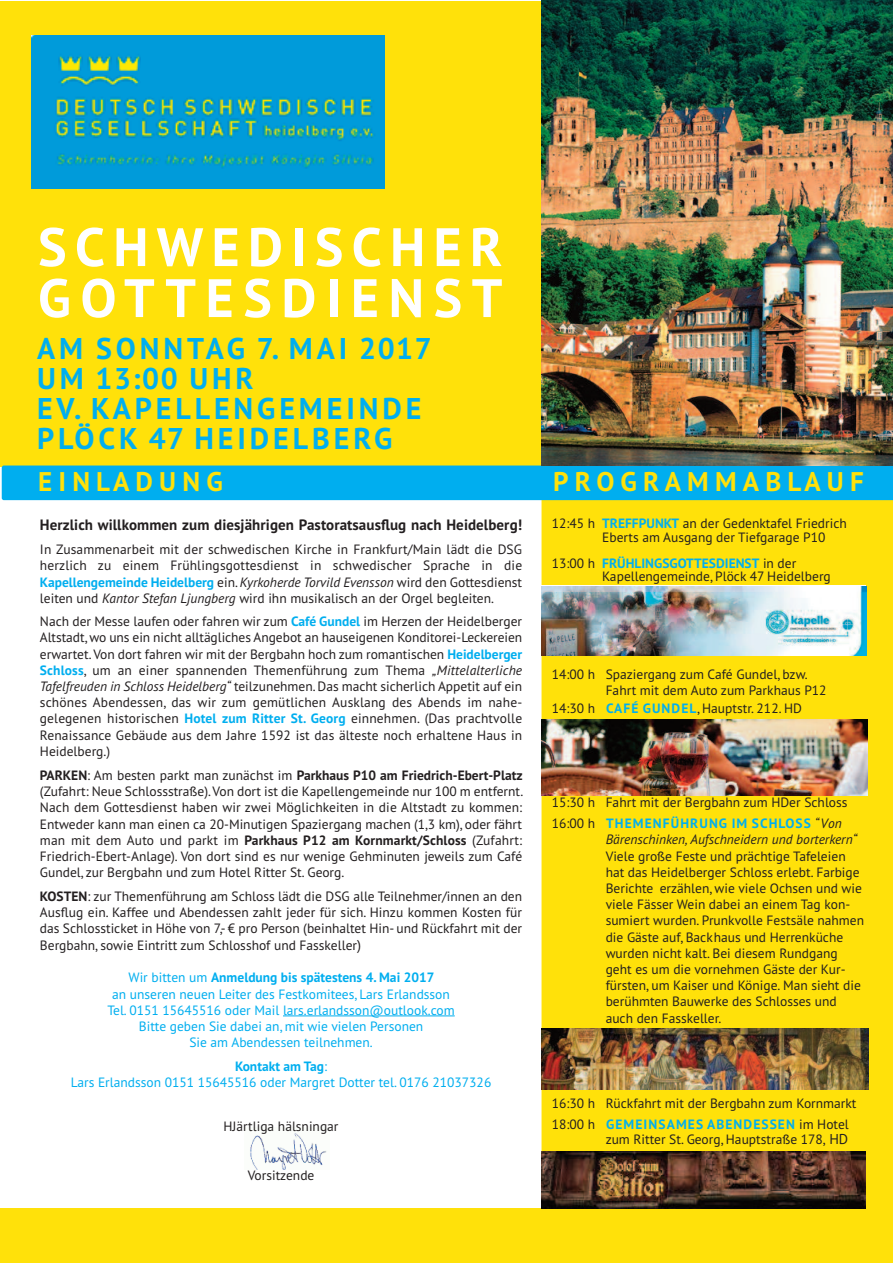
<style>
.page{position:relative;width:893px;height:1263px;background:#fff}
.page>*{position:absolute;margin:0;border:0;box-sizing:border-box;transform-origin:0 0}
.t1{font:700 54px/51px "PT Sans";letter-spacing:.155em;color:#fff}
.t2{font:700 30px/30px "PT Sans";letter-spacing:.13em;color:#00aeef}
.t3{font:700 27px "PT Sans";letter-spacing:.23em;color:#ffe10a}
.t4{font:700 15px "PT Sans";letter-spacing:.005em;color:#231f20}
.t5{font:13.5px/16.2px "PT Sans";color:#231f20}
.t6{font:13.5px/16.2px "PT Sans";color:#00aeef;text-align:center}
.t7{font:italic 13.5px "PT Sans";color:#231f20}
.s1{font-weight:700;color:#00aeef}
.s2{font-style:italic}
.s3{font-weight:700}
.s4{font-size:14.25px}
</style>
<div class="page">
<div style="left:1px;top:1px;width:892px;height:466px;background:#ffe10a"></div>
<div style="left:541px;top:500px;width:352px;height:763px;background:#ffe10a"></div>
<div style="left:2px;top:465px;width:891px;height:35px;background:#00aeef"></div>
<div style="left:0;top:1209px;width:541px;height:54px;background:#ffe10a"></div>
<img style="left:32px;top:36px;width:353px;height:153px">
<img style="left:250px;top:1133px;width:77px;height:37px">
<img style="left:541px;top:0;width:352px;height:465px">
<hr style="left:283px;top:1015px;width:172px;height:1px;background:#00aeef">
<img style="left:541px;top:720px;width:326px;height:75px">
<img style="left:541px;top:586px;width:325px;height:69px">
<img style="left:541px;top:1152px;width:324px;height:57px">
<img style="left:542px;top:1028px;width:326px;height:61px">
<h1 class="t1" style="left:38px;top:220px;width:466px">SCHWEDISCHER<br>GOTTESDIENST</h1>
<h2 class="t2" style="left:37px;top:333px;width:396px">AM SONNTAG 7. MAI 2017<br>UM 13:00 UHR<br>EV. KAPELLENGEMEINDE<br>PLÖCK 47 HEIDELBERG</h2>
<h3 class="t3" style="left:38px;top:464px;width:186px">EINLADUNG</h3>
<h3 class="t3" style="left:553px;top:464px;width:312px">PROGRAMMABLAUF</h3>
<p class="t5" style="left:602px;top:517px;width:246px;line-height:13.5px;text-indent:-50px">12:45 h <span class="s1">TREFFPUNKT</span> an der Gedenktafel Friedrich<br>Eberts am Ausgang der Tiefgarage P10</p>
<p class="t5" style="left:602px;top:556px;width:230px;line-height:13.5px;text-indent:-50px">13:00 h <span class="s1">FRÜHLINGSGOTTESDIENST</span> in der<br>Kapellengemeinde, Plöck 47 Heidelberg</p>
<p class="t4" style="left:40px;top:514px;width:484px">Herzlich willkommen zum diesjährigen Pastoratsausflug nach Heidelberg!</p>
<p class="t5" style="left:40px;top:541px;width:484px;text-align:justify">In Zusammenarbeit mit der schwedischen Kirche in Frankfurt/Main lädt die DSG herzlich zu einem Frühlingsgottesdienst in schwedischer Sprache in die <span class="s1">Kapellengemeinde Heidelberg</span> ein. <span class="s2">Kyrkoherde Torvild Evensson</span> wird den Gottesdienst leiten und <span class="s2">Kantor Stefan Ljungberg</span> wird ihn musikalisch an der Orgel begleiten.</p>
<p class="t5" style="left:40px;top:613px;width:484px;text-align:justify">Nach der Messe laufen oder fahren wir zum <span class="s1">Café Gundel</span> im Herzen der Heidelberger Altstadt,wo uns ein nicht alltägliches Angebot an hauseigenen Konditorei-Leckereien erwartet.Von dort fahren wir mit der Bergbahn hoch zum romantischen <span class="s1">Heidelberger Schloss</span>, um an einer spannenden Themenführung zum Thema <span class="s2">„Mittelalterliche Tafelfreuden in Schloss Heidelberg“</span> teilzunehmen.Das macht sicherlich Appetit auf ein schönes Abendessen, das wir zum gemütlichen Ausklang des Abends im nahe&shy;gelegenen historischen <span class="s1">Hotel zum Ritter St. Georg</span> einnehmen. (Das prachtvolle Renaissance Gebäude aus dem Jahre 1592 ist das älteste noch erhaltene Haus in Heidelberg.)</p>
<p class="t5" style="left:40px;top:767px;width:485px;text-align:justify"><span class="s3">PARKEN</span>: Am besten parkt man zunächst im <span class="s3">Parkhaus P10 am Friedrich-Ebert-Platz </span>(Zufahrt: Neue Schlossstraße).Von dort ist die Kapellengemeinde nur 100 m entfernt.<br>Nach dem Gottesdienst haben wir zwei Möglichkeiten in die Altstadt zu kommen:<br>Entweder kann man einen ca 20-Minutigen Spaziergang machen (1,3 km), oder fährt man mit dem Auto und parkt im <span class="s3">Parkhaus P12 am Kornmarkt/Schloss</span> (Zufahrt:<br>Friedrich-Ebert-Anlage). Von dort sind es nur wenige Gehminuten jeweils zum Café Gundel, zur Bergbahn und zum Hotel Ritter St. Georg.</p>
<p class="t5" style="left:40px;top:887px;width:484px;text-align:justify"><span class="s3">KOSTEN</span>: zur Themenführung am Schloss lädt die DSG alle Teilnehmer/innen an den Ausflug ein. Kaffee und Abendessen zahlt jeder für sich. Hinzu kommen Kosten für das Schlossticket in Höhe von 7,- € pro Person (beinhaltet Hin- und Rückfahrt mit der Bergbahn, sowie Eintritt zum Schlosshof und Fasskeller<span class="s4">)</span></p>
<p class="t6" style="left:107px;top:969px;width:349px">Wir bitten um <span class="s3">Anmeldung bis spätestens 4. Mai 2017<br></span>an unseren neuen Leiter des Festkomitees, Lars Erlandsson Tel. 0151 15645516 oder Mail lars.erlandsson@outlook.com Bitte geben Sie dabei an, mit wie vielen Personen<br>Sie am Abendessen teilnehmen.</p>
<p class="t6" style="left:71px;top:1057px;width:422px"><span class="s3">Kontakt am Tag</span>:<br>Lars Erlandsson 0151 15645516 oder Margret Dotter tel. 0176 21037326</p>
<p class="t5" style="left:224px;top:1118px;width:117px">HJärtliga hälsningar</p>
<p class="t5" style="left:248px;top:1167px;width:68px">Vorsitzende</p>
<p class="t5" style="left:606px;top:665px;width:222px;text-indent:-54px">14:00 h Spaziergang zum Café Gundel, bzw.<br>Fahrt mit dem Auto zum Parkhaus P12</p>
<p class="t5" style="left:552px;top:700px;width:252px">14:30 h <span class="s1">CAFÉ GUNDEL</span>, Hauptstr. 212. HD</p>
<p class="t5" style="left:552px;top:792px;width:297px;line-height:21px">15:30 h Fahrt mit der Bergbahn zum HDer Schloss<br>16:00 h <span class="s1">THEMENFÜHRUNG IM SCHLOSS</span> <span class="s2">“Von</span></p>
<p class="t7" style="left:606px;top:831px;width:253px">Bärenschinken, Aufschneidern und borterkern“</p>
<p class="t5" style="left:606px;top:847px;width:260px">Viele große Feste und prächtige Tafeleien hat das Heidelberger Schloss erlebt. Farbige Berichte erzählen, wie viele Ochsen und wie viele Fässer Wein dabei an einem Tag kon&shy;sumiert wurden. Prunkvolle Festsäle nahmen die Gäste auf, Backhaus und Herrenküche wurden nicht kalt. Bei diesem Rundgang geht es um die vornehmen Gäste der Kur&shy;fürsten, um Kaiser und Könige. Man sieht die berühmten Bauwerke des Schlosses und auch den Fasskeller.</p>
<p class="t5" style="left:552px;top:1093px;width:306px;line-height:21px">16:30 h Rückfahrt mit der Bergbahn zum Kornmarkt<br>18:00 h <span class="s1">GEMEINSAMES ABENDESSEN</span> im Hotel</p>
<p class="t5" style="left:606px;top:1131px;width:244px">zum Ritter St. Georg, Hauptstraße 178, <span class="s4">HD</span></p>
</div>
